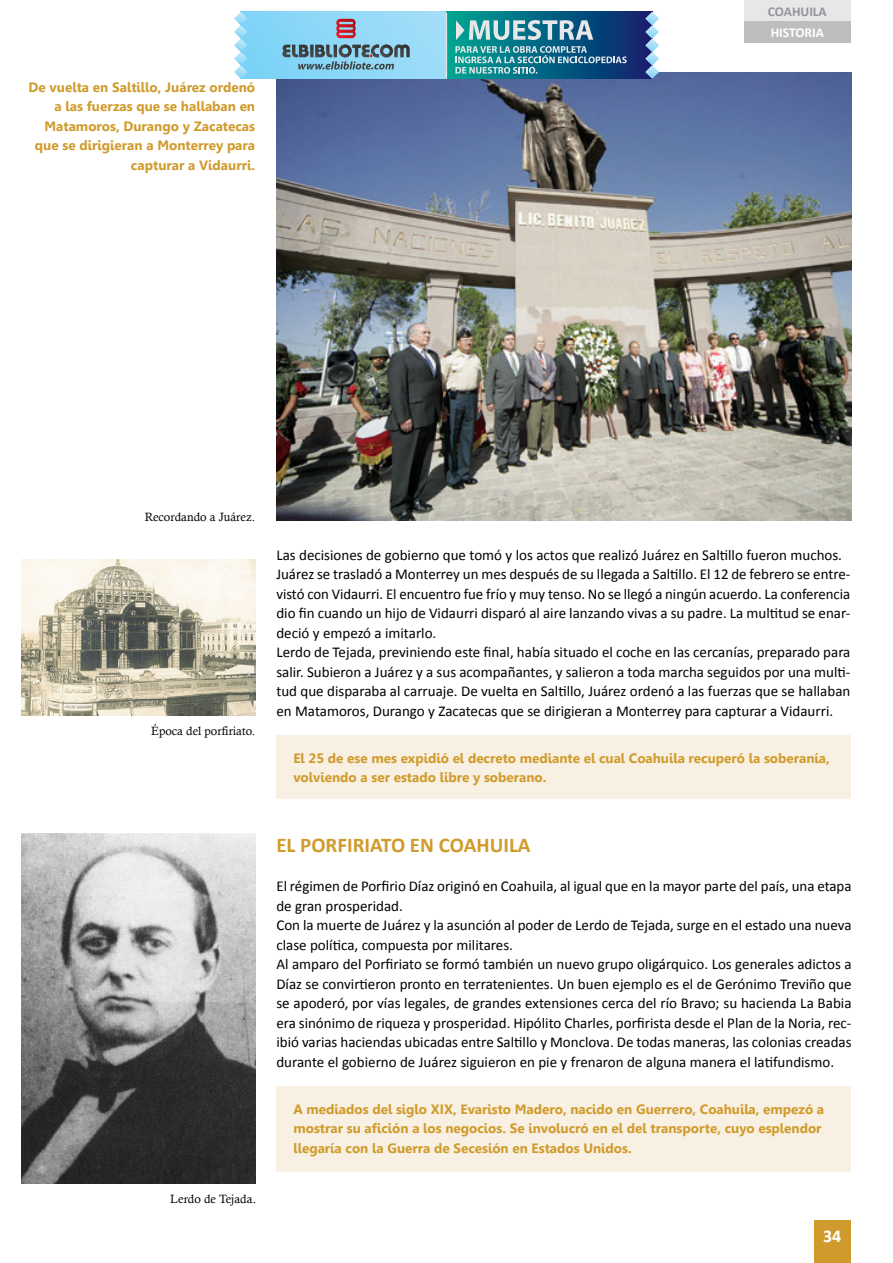
<style>
.page{position:relative;width:893px;height:1263px;background:#fff}
.page>*{position:absolute;margin:0;border:0;box-sizing:border-box;transform-origin:0 0}
.t1{font:700 21px "Calibri";color:#d09b2c}
.t2{font:700 18px "Calibri";color:#fff}
.t3{font:15px/19.5px "Calibri";color:#000}
.t4{font:700 13.5px/19.5px "Gisha";color:#d09b2c}
.t5{font:700 13.5px "Calibri";color:#939598}
.t6{font:700 13.5px "Calibri";color:#fff}
.t7{font:12px "Calisto";color:#000}
</style>
<div class="page">
<div style="left:814px;top:1220px;width:36px;height:43px;background:#d09b2c"></div>
<div style="left:744px;top:0;width:106px;height:21px;background:#e6e7e8"></div>
<div style="left:744px;top:21px;width:106px;height:22px;background:#bcbec0"></div>
<img style="left:276px;top:72px;width:576px;height:449px">
<div style="left:276px;top:735px;width:574px;height:64px;background:#f8f0e2"></div>
<div style="left:276px;top:1086px;width:574px;height:85px;background:#f8f0e2"></div>
<img style="left:21px;top:560px;width:234px;height:156px">
<img style="left:21px;top:833px;width:234px;height:351px">
<svg style="left:248px;top:12px;width:198px;height:67px;background:#8fd8f7"></svg>
<svg style="left:288px;top:489px;width:73px;height:32px;background:#6e706f"></svg>
<svg style="left:362px;top:489px;width:8px;height:32px"></svg>
<svg style="left:375px;top:489px;width:41px;height:32px"></svg>
<svg style="left:420px;top:489px;width:8px;height:32px"></svg>
<svg style="left:432px;top:489px;width:179px;height:32px;background:#c1bfb4"></svg>
<div style="left:446px;top:12px;width:206px;height:67px;background:linear-gradient(to right,#00a694,#0c1f6e)"></div>
<svg style="left:234px;top:12px;width:14px;height:67px"></svg>
<svg style="left:645px;top:12px;width:14px;height:67px"></svg>
<svg style="left:336px;top:19px;width:20px;height:19px"></svg>
<svg style="left:281px;top:44px;width:129px;height:26px;background:#6e9bae"></svg>
<svg style="left:455px;top:46px;width:172px;height:28px;background:#3d859c"></svg>
<svg style="left:456px;top:20px;width:137px;height:20px;background:#70aab6"></svg>
<hr style="left:446px;top:13px;width:1px;height:66px;background:#e6e7e9">
<p class="t4" style="left:29px;top:77px;width:228px;text-align:right">De vuelta en Saltillo, Juárez ordenó a las fuerzas que se hallaban en<br>Matamoros, Durango y Zacatecas que se dirigieran a Monterrey para capturar a Vidaurri.</p>
<p class="t5" style="left:768px;top:3px;width:61px">COAHUILA</p>
<p class="t6" style="left:771px;top:24px;width:55px">HISTORIA</p>
<p class="t7" style="left:145px;top:510px;width:112px">Recordando a Juárez.</p>
<p class="t7" style="left:151px;top:724px;width:106px">Época del porfiriato.</p>
<p class="t3" style="left:276px;top:545px;width:576px">Las decisiones de gobierno que tomó y los actos que realizó Juárez en Saltillo fueron muchos.<br>Juárez se trasladó a Monterrey un mes después de su llegada a Saltillo. El 12 de febrero se entre&shy;vistó con Vidaurri. El encuentro fue frío y muy tenso. No se llegó a ningún acuerdo. La conferencia dio fin cuando un hijo de Vidaurri disparó al aire lanzando vivas a su padre. La multitud se enar&shy;deció y empezó a imitarlo.<br>Lerdo de Tejada, previniendo este final, había situado el coche en las cercanías, preparado para salir. Subieron a Juárez y a sus acompañantes, y salieron a toda marcha seguidos por una multi&shy;tud que disparaba al carruaje. De vuelta en Saltillo, Juárez ordenó a las fuerzas que se hallaban en Matamoros, Durango y Zacatecas que se dirigieran a Monterrey para capturar a Vidaurri.</p>
<p class="t4" style="left:293px;top:748px;width:538px">El 25 de ese mes expidió el decreto mediante el cual Coahuila recuperó la soberanía, volviendo a ser estado libre y soberano.</p>
<p class="t7" style="left:170px;top:1192px;width:87px">Lerdo de Tejada.</p>
<h1 class="t1" style="left:276px;top:832px;width:256px">EL PORFIRIATO EN COAHUILA</h1>
<p class="t3" style="left:276px;top:877px;width:577px">El régimen de Porfirio Díaz originó en Coahuila, al igual que en la mayor parte del país, una etapa de gran prosperidad.<br>Con la muerte de Juárez y la asunción al poder de Lerdo de Tejada, surge en el estado una nueva clase política, compuesta por militares.<br>Al amparo del Porfiriato se formó también un nuevo grupo oligárquico. Los generales adictos a Díaz se convirtieron pronto en terratenientes. Un buen ejemplo es el de Gerónimo Treviño que se apoderó, por vías legales, de grandes extensiones cerca del río Bravo; su hacienda La Babia era sinónimo de riqueza y prosperidad. Hipólito Charles, porfirista desde el Plan de la Noria, rec&shy;ibió varias haciendas ubicadas entre Saltillo y Monclova. De todas maneras, las colonias creadas durante el gobierno de Juárez siguieron en pie y frenaron de alguna manera el latifundismo.</p>
<p class="t4" style="left:293px;top:1099px;width:532px">A mediados del siglo XIX, Evaristo Madero, nacido en Guerrero, Coahuila, empezó a mostrar su afición a los negocios. Se involucró en el del transporte, cuyo esplendor llegaría con la Guerra de Secesión en Estados Unidos.</p>
<p class="t2" style="left:823px;top:1225px;width:20px">34</p>
</div>
